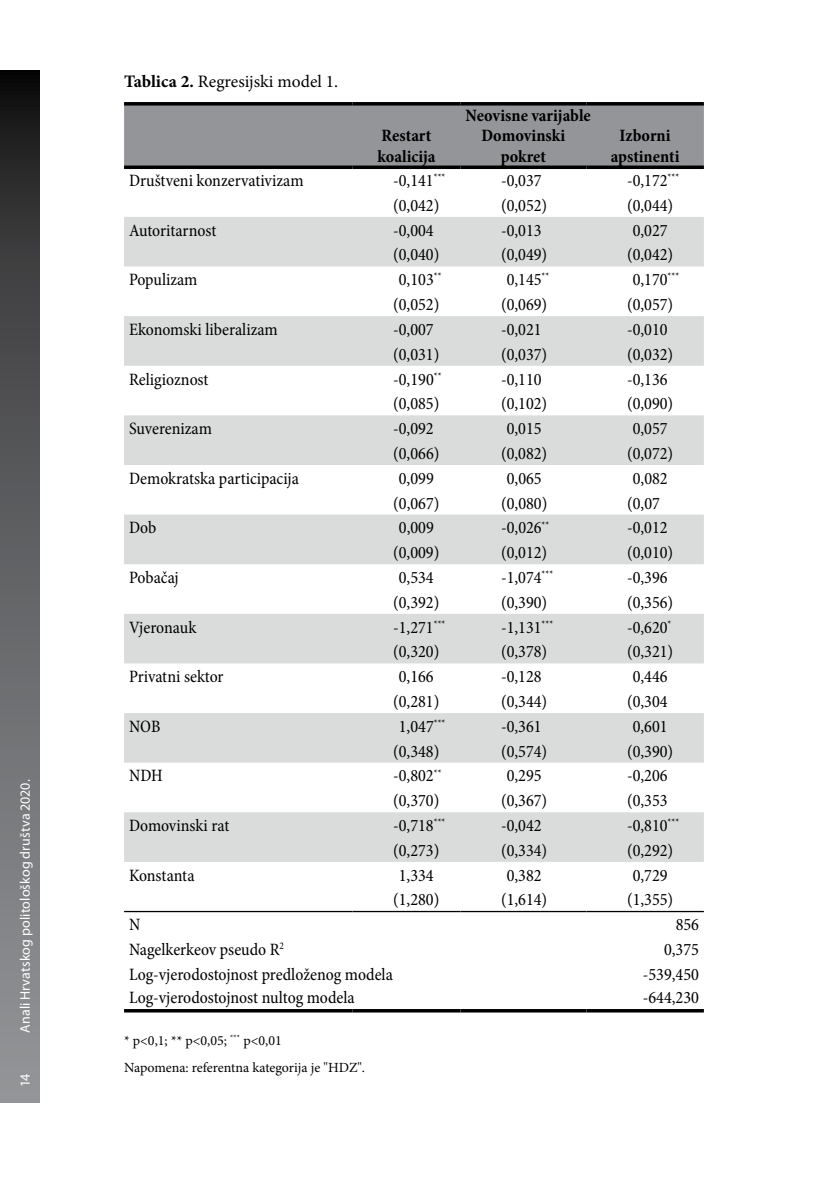
<style>
.page{position:relative;width:828px;height:1180px;background:#fff}
.page>*{position:absolute;margin:0;border:0;box-sizing:border-box;transform-origin:0 0}
.t1{font:condensed 17.5px "Minion Pro";color:#000}
.t2{font:700 condensed 17.5px/21px "Minion Pro";color:#000;text-align:center}
.t3{font:17.5px "Minion Pro";color:#000}
.t4{font:14px/27.3px "Minion Pro";color:#000}
.t5{font:14px "Myriad Pro";letter-spacing:.01em;color:#fff}
.s1{font-weight:700}
</style>
<div class="page">
<svg style="left:0;top:70px;width:40px;height:1032px;background:#5e5f61"></svg>
<div style="left:124px;top:106px;width:580px;height:59px;background:#939598"></div>
<svg style="left:124px;top:217px;width:580px;height:645px;fill:#dadbdb"></svg>
<svg style="left:124px;top:102px;width:228px;height:4px"></svg>
<svg style="left:352px;top:102px;width:108px;height:4px"></svg>
<svg style="left:460px;top:102px;width:126px;height:4px"></svg>
<svg style="left:586px;top:102px;width:118px;height:4px"></svg>
<svg style="left:124px;top:165px;width:228px;height:4px"></svg>
<svg style="left:352px;top:165px;width:108px;height:4px"></svg>
<svg style="left:460px;top:165px;width:126px;height:4px"></svg>
<svg style="left:586px;top:165px;width:118px;height:4px"></svg>
<hr style="left:124px;top:911px;width:228px;height:1px;background:#000">
<hr style="left:352px;top:911px;width:108px;height:1px;background:#000">
<hr style="left:460px;top:911px;width:126px;height:1px;background:#000">
<hr style="left:586px;top:911px;width:118px;height:1px;background:#000">
<hr style="left:460px;top:1009px;width:126px;height:3px;background:#000">
<hr style="left:586px;top:1009px;width:118px;height:3px;background:#000">
<hr style="left:124px;top:1009px;width:228px;height:3px;background:#000">
<hr style="left:352px;top:1009px;width:108px;height:3px;background:#000">
<p class="t5" style="left:16px;top:1087px;width:309px;rotate:-90deg">14 Anali Hrvatskog politološkog društva 2020.</p>
<p class="t3" style="left:124px;top:70px;width:216px"><span class="s1">Tablica 2.</span> Regresijski model 1.</p>
<p class="t2" style="left:465px;top:105px;width:127px">Neovisne varijable</p>
<p class="t2" style="left:377px;top:125px;width:60px;text-align:left">Restart koalicija</p>
<p class="t2" style="left:481px;top:125px;width:85px">Domovinski pokret</p>
<p class="t2" style="left:610px;top:125px;width:70px">Izborni apstinenti</p>
<p class="t1" style="left:129px;top:169px;width:176px">Društveni konzervativizam</p>
<p class="t1" style="left:393px;top:169px;width:54px">-0,141<sup>***</sup></p>
<p class="t1" style="left:501px;top:169px;width:42px">-0,037</p>
<p class="t1" style="left:627px;top:169px;width:54px">-0,172<sup>***</sup></p>
<p class="t1" style="left:393px;top:194px;width:48px">(0,042)</p>
<p class="t1" style="left:501px;top:194px;width:48px">(0,052)</p>
<p class="t1" style="left:627px;top:194px;width:48px">(0,044)</p>
<p class="t1" style="left:129px;top:219px;width:89px">Autoritarnost</p>
<p class="t1" style="left:393px;top:219px;width:42px">-0,004</p>
<p class="t1" style="left:501px;top:219px;width:42px">-0,013</p>
<p class="t1" style="left:632px;top:219px;width:36px">0,027</p>
<p class="t1" style="left:393px;top:243px;width:48px">(0,040)</p>
<p class="t1" style="left:501px;top:243px;width:48px">(0,049)</p>
<p class="t1" style="left:627px;top:243px;width:48px">(0,042)</p>
<p class="t1" style="left:129px;top:268px;width:70px">Populizam</p>
<p class="t1" style="left:399px;top:268px;width:44px">0,103<sup>**</sup></p>
<p class="t1" style="left:506px;top:268px;width:44px">0,145<sup>**</sup></p>
<p class="t1" style="left:632px;top:268px;width:48px">0,170<sup>***</sup></p>
<p class="t1" style="left:393px;top:293px;width:48px">(0,052)</p>
<p class="t1" style="left:501px;top:293px;width:48px">(0,069)</p>
<p class="t1" style="left:627px;top:293px;width:48px">(0,057)</p>
<p class="t1" style="left:129px;top:318px;width:150px">Ekonomski liberalizam</p>
<p class="t1" style="left:393px;top:318px;width:42px">-0,007</p>
<p class="t1" style="left:501px;top:318px;width:42px">-0,021</p>
<p class="t1" style="left:627px;top:318px;width:42px">-0,010</p>
<p class="t1" style="left:393px;top:343px;width:48px">(0,031)</p>
<p class="t1" style="left:501px;top:343px;width:48px">(0,037)</p>
<p class="t1" style="left:627px;top:343px;width:48px">(0,032)</p>
<p class="t1" style="left:129px;top:367px;width:81px">Religioznost</p>
<p class="t1" style="left:393px;top:367px;width:50px">-0,190<sup>**</sup></p>
<p class="t1" style="left:501px;top:367px;width:42px">-0,110</p>
<p class="t1" style="left:627px;top:367px;width:42px">-0,136</p>
<p class="t1" style="left:393px;top:392px;width:48px">(0,085)</p>
<p class="t1" style="left:501px;top:392px;width:48px">(0,102)</p>
<p class="t1" style="left:627px;top:392px;width:48px">(0,090)</p>
<p class="t1" style="left:129px;top:417px;width:84px">Suverenizam</p>
<p class="t1" style="left:393px;top:417px;width:42px">-0,092</p>
<p class="t1" style="left:506px;top:417px;width:36px">0,015</p>
<p class="t1" style="left:632px;top:417px;width:36px">0,057</p>
<p class="t1" style="left:393px;top:442px;width:48px">(0,066)</p>
<p class="t1" style="left:501px;top:442px;width:48px">(0,082)</p>
<p class="t1" style="left:627px;top:442px;width:48px">(0,072)</p>
<p class="t1" style="left:129px;top:467px;width:171px">Demokratska participacija</p>
<p class="t1" style="left:399px;top:467px;width:36px">0,099</p>
<p class="t1" style="left:506px;top:467px;width:36px">0,065</p>
<p class="t1" style="left:632px;top:467px;width:36px">0,082</p>
<p class="t1" style="left:393px;top:491px;width:48px">(0,067)</p>
<p class="t1" style="left:501px;top:491px;width:48px">(0,080)</p>
<p class="t1" style="left:627px;top:491px;width:34px">(0,07</p>
<p class="t1" style="left:129px;top:516px;width:29px">Dob</p>
<p class="t1" style="left:399px;top:516px;width:36px">0,009</p>
<p class="t1" style="left:501px;top:516px;width:50px">-0,026<sup>**</sup></p>
<p class="t1" style="left:627px;top:516px;width:42px">-0,012</p>
<p class="t1" style="left:393px;top:541px;width:48px">(0,009)</p>
<p class="t1" style="left:501px;top:541px;width:48px">(0,012)</p>
<p class="t1" style="left:627px;top:541px;width:48px">(0,010)</p>
<p class="t1" style="left:129px;top:566px;width:51px">Pobačaj</p>
<p class="t1" style="left:399px;top:566px;width:36px">0,534</p>
<p class="t1" style="left:501px;top:566px;width:54px">-1,074<sup>***</sup></p>
<p class="t1" style="left:627px;top:566px;width:42px">-0,396</p>
<p class="t1" style="left:393px;top:591px;width:48px">(0,392)</p>
<p class="t1" style="left:501px;top:591px;width:48px">(0,390)</p>
<p class="t1" style="left:627px;top:591px;width:48px">(0,356)</p>
<p class="t1" style="left:129px;top:615px;width:69px">Vjeronauk</p>
<p class="t1" style="left:393px;top:615px;width:54px">-1,271<sup>***</sup></p>
<p class="t1" style="left:501px;top:615px;width:54px">-1,131<sup>***</sup></p>
<p class="t1" style="left:627px;top:615px;width:46px">-0,620<sup>*</sup></p>
<p class="t1" style="left:393px;top:640px;width:48px">(0,320)</p>
<p class="t1" style="left:501px;top:640px;width:48px">(0,378)</p>
<p class="t1" style="left:627px;top:640px;width:48px">(0,321)</p>
<p class="t1" style="left:129px;top:665px;width:96px">Privatni sektor</p>
<p class="t1" style="left:399px;top:665px;width:36px">0,166</p>
<p class="t1" style="left:501px;top:665px;width:42px">-0,128</p>
<p class="t1" style="left:632px;top:665px;width:36px">0,446</p>
<p class="t1" style="left:393px;top:690px;width:48px">(0,281)</p>
<p class="t1" style="left:501px;top:690px;width:48px">(0,344)</p>
<p class="t1" style="left:627px;top:690px;width:42px">(0,304</p>
<p class="t1" style="left:129px;top:715px;width:33px">NOB</p>
<p class="t1" style="left:399px;top:715px;width:48px">1,047<sup>***</sup></p>
<p class="t1" style="left:501px;top:715px;width:42px">-0,361</p>
<p class="t1" style="left:632px;top:715px;width:36px">0,601</p>
<p class="t1" style="left:393px;top:739px;width:48px">(0,348)</p>
<p class="t1" style="left:501px;top:739px;width:48px">(0,574)</p>
<p class="t1" style="left:627px;top:739px;width:48px">(0,390)</p>
<p class="t1" style="left:129px;top:764px;width:35px">NDH</p>
<p class="t1" style="left:393px;top:764px;width:50px">-0,802<sup>**</sup></p>
<p class="t1" style="left:506px;top:764px;width:36px">0,295</p>
<p class="t1" style="left:627px;top:764px;width:42px">-0,206</p>
<p class="t1" style="left:393px;top:789px;width:48px">(0,370)</p>
<p class="t1" style="left:501px;top:789px;width:48px">(0,367)</p>
<p class="t1" style="left:627px;top:789px;width:42px">(0,353</p>
<p class="t1" style="left:129px;top:814px;width:102px">Domovinski rat</p>
<p class="t1" style="left:393px;top:814px;width:54px">-0,718<sup>***</sup></p>
<p class="t1" style="left:501px;top:814px;width:42px">-0,042</p>
<p class="t1" style="left:627px;top:814px;width:54px">-0,810<sup>***</sup></p>
<p class="t1" style="left:393px;top:839px;width:48px">(0,273)</p>
<p class="t1" style="left:501px;top:839px;width:48px">(0,334)</p>
<p class="t1" style="left:627px;top:839px;width:48px">(0,292)</p>
<p class="t1" style="left:129px;top:864px;width:67px">Konstanta</p>
<p class="t1" style="left:399px;top:864px;width:36px">1,334</p>
<p class="t1" style="left:506px;top:864px;width:36px">0,382</p>
<p class="t1" style="left:632px;top:864px;width:36px">0,729</p>
<p class="t1" style="left:393px;top:888px;width:48px">(1,280)</p>
<p class="t1" style="left:501px;top:888px;width:48px">(1,614)</p>
<p class="t1" style="left:627px;top:888px;width:48px">(1,355)</p>
<p class="t1" style="left:129px;top:913px;width:13px">N</p>
<p class="t1" style="left:675px;top:913px;width:25px">856</p>
<p class="t1" style="left:129px;top:938px;width:157px">Nagelkerkeov pseudo R<sup>2</sup></p>
<p class="t1" style="left:664px;top:938px;width:36px">0,375</p>
<p class="t1" style="left:129px;top:963px;width:265px">Log-vjerodostojnost predloženog modela</p>
<p class="t1" style="left:643px;top:963px;width:58px">-539,450</p>
<p class="t1" style="left:129px;top:986px;width:227px">Log-vjerodostojnost nultog modela</p>
<p class="t1" style="left:643px;top:986px;width:58px">-644,230</p>
<p class="t4" style="left:124px;top:1026px;width:242px">* p&lt;0,1; ** p&lt;0,05; <sup>***</sup> p&lt;0,01<br>Napomena: referentna kategorija je "HDZ".</p>
</div>
